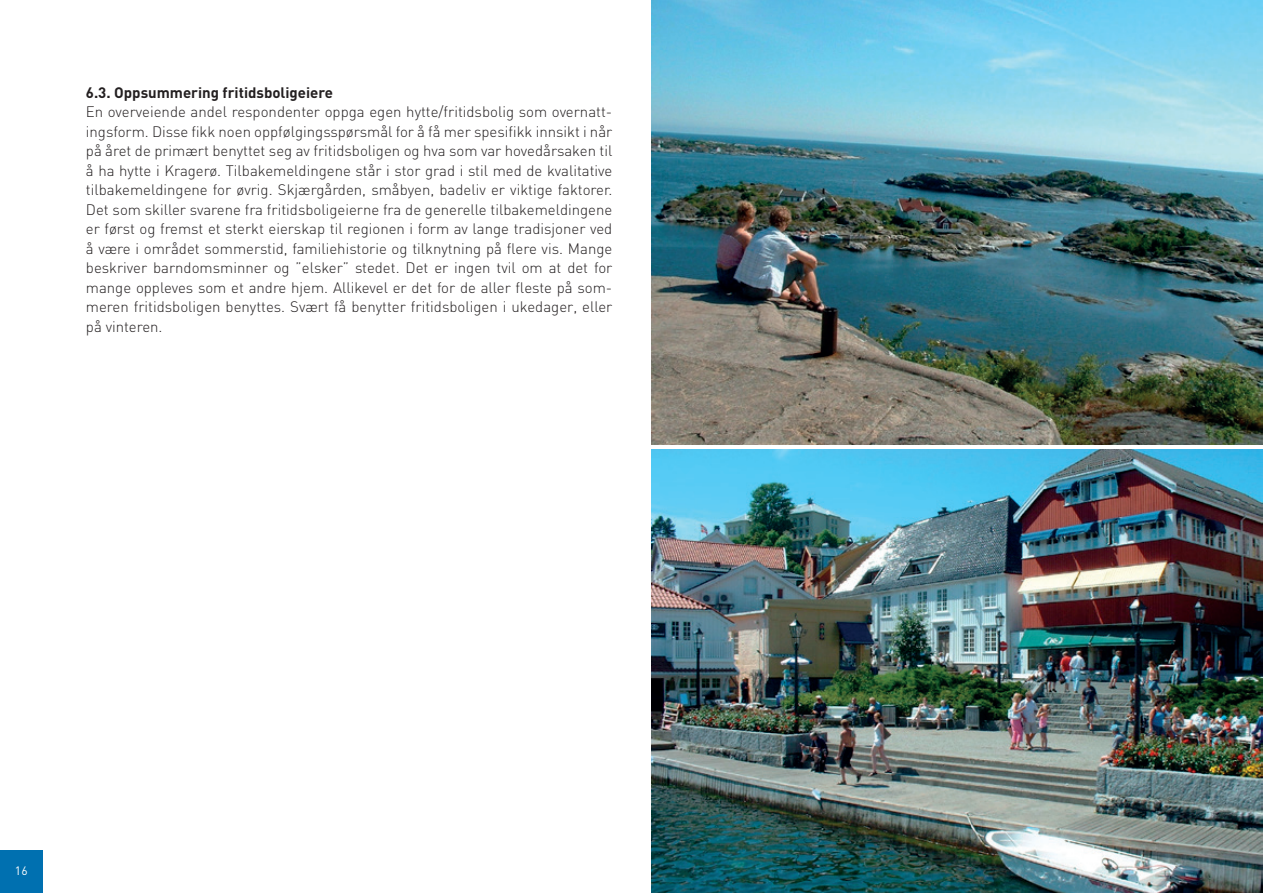
<style>
.page{position:relative;width:1263px;height:893px;background:#fff}
.page>*{position:absolute;margin:0;border:0;box-sizing:border-box;transform-origin:0 0}
.t1{font:300 15px/19.5px "DIN";color:#231f20;text-align:justify}
.t2{font:700 15px "DIN";color:#231f20}
.t3{font:12px "DIN";color:#fff}
</style>
<div class="page">
<div style="left:0;top:850px;width:43px;height:43px;background:#0070b0"></div>
<img style="left:652px;top:0;width:611px;height:445px">
<img style="left:652px;top:450px;width:611px;height:443px">
<p class="t2" style="left:86px;top:82px;width:249px">6.3. Oppsummering fritidsboligeiere</p>
<p class="t1" style="left:86px;top:102px;width:528px">En overveiende andel respondenter oppga egen hytte/fritidsbolig som overnatt&shy;ingsform. Disse fikk noen oppfølgingsspørsmål for å få mer spesifikk innsikt i når på året de primært benyttet seg av fritidsboligen og hva som var hovedårsaken til å ha hytte i Kragerø. Tilbakemeldingene står i stor grad i stil med de kvalitative tilbakemeldingene for øvrig. Skjærgården, småbyen, badeliv er viktige faktorer.<br>Det som skiller svarene fra fritidsboligeierne fra de generelle tilbakemeldingene er først og fremst et sterkt eierskap til regionen i form av lange tradisjoner ved å være i området sommerstid, familiehistorie og tilknytning på flere vis. Mange beskriver barndomsminner og ”elsker” stedet. Det er ingen tvil om at det for mange oppleves som et andre hjem. Allikevel er det for de aller fleste på som&shy;meren fritidsboligen benyttes. Svært få benytter fritidsboligen i ukedager, eller på vinteren.</p>
<p class="t3" style="left:15px;top:863px;width:14px">16</p>
</div>
